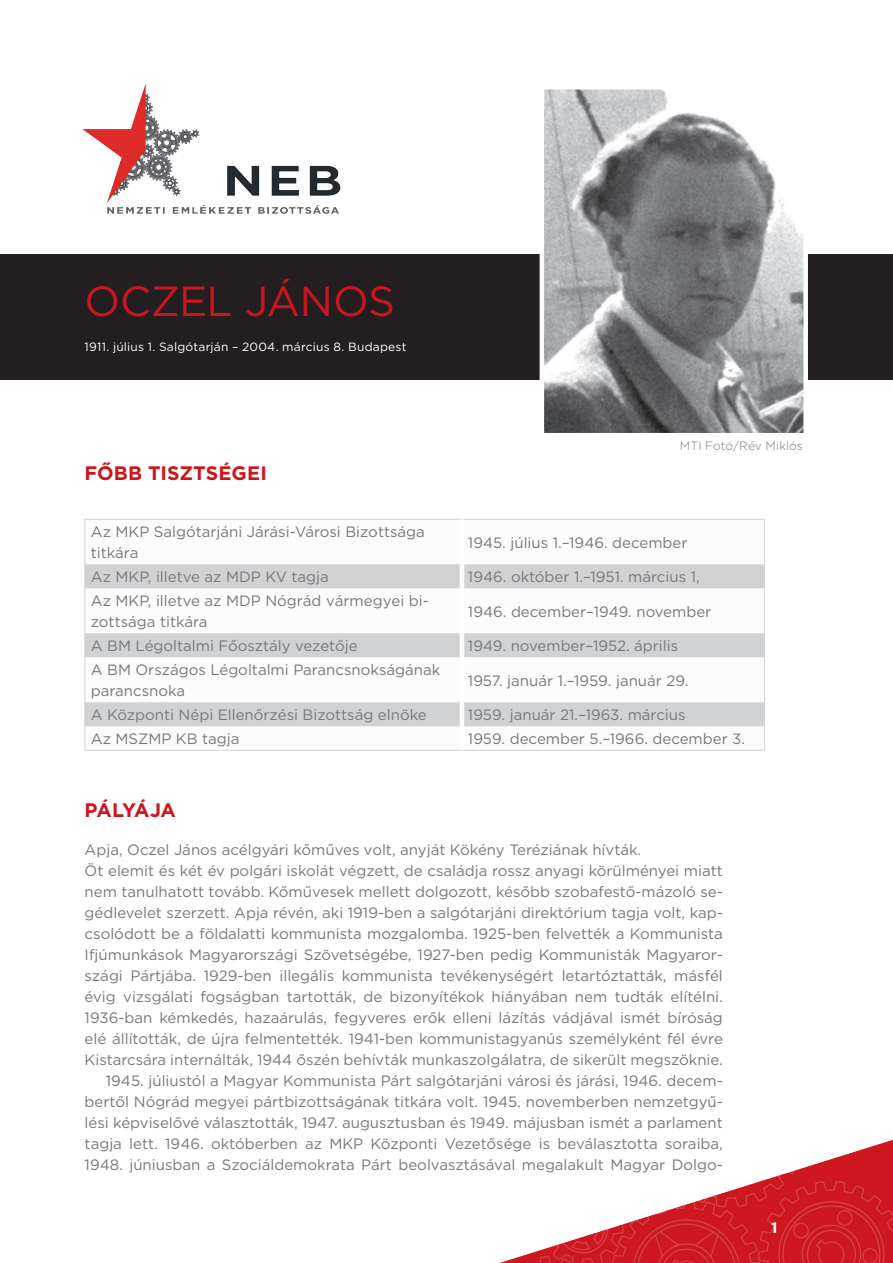
<style>
.page{position:relative;width:893px;height:1263px;background:#fff}
.page>*{position:absolute;margin:0;border:0;box-sizing:border-box;transform-origin:0 0}
.t1{font:42px "Gotham";letter-spacing:-.005em;color:#cd151d}
.t2{font:700 19.5px "Gotham";color:#cd151d}
.t3{font:700 19.5px "Gotham";letter-spacing:-.04em;color:#cd151d}
.t4{font:15px/21px "Gotham";color:#76787b}
.t5{font:700 15px "Gotham";color:#fff}
.t6{font:12px "Gotham";letter-spacing:.015em;color:#fff}
.t7{font:300 12px "Gotham Rounded";letter-spacing:.005em;color:#76787b}
</style>
<div class="page">
<img style="left:500px;top:1140px;width:393px;height:123px">
<div style="left:0;top:254px;width:893px;height:125px;background:#231f20"></div>
<img style="left:82px;top:83px;width:259px;height:131px">
<svg style="left:86px;top:726px;width:678px;height:24px"></svg>
<svg style="left:86px;top:564px;width:678px;height:162px"></svg>
<hr style="left:85px;top:519px;width:377px;height:1px;background:#d1d2d4">
<hr style="left:85px;top:519px;width:1px;height:45px;background:#d1d2d4">
<hr style="left:462px;top:519px;width:303px;height:1px;background:#d1d2d4">
<hr style="left:764px;top:519px;width:1px;height:45px;background:#d1d2d4">
<svg style="left:85px;top:564px;width:1px;height:24px"></svg>
<svg style="left:764px;top:564px;width:1px;height:24px"></svg>
<hr style="left:85px;top:588px;width:1px;height:45px;background:#d1d2d4">
<hr style="left:764px;top:588px;width:1px;height:45px;background:#d1d2d4">
<svg style="left:85px;top:633px;width:1px;height:24px"></svg>
<svg style="left:764px;top:633px;width:1px;height:24px"></svg>
<hr style="left:85px;top:657px;width:1px;height:45px;background:#d1d2d4">
<hr style="left:764px;top:657px;width:1px;height:45px;background:#d1d2d4">
<svg style="left:85px;top:702px;width:1px;height:48px"></svg>
<svg style="left:764px;top:702px;width:1px;height:48px"></svg>
<hr style="left:85px;top:750px;width:377px;height:1px;background:#d1d2d4">
<hr style="left:462px;top:750px;width:303px;height:1px;background:#d1d2d4">
<hr style="left:460px;top:519px;width:4px;height:45px;background:#fff">
<hr style="left:460px;top:564px;width:4px;height:24px;background:#fff">
<hr style="left:460px;top:588px;width:4px;height:45px;background:#fff">
<hr style="left:460px;top:633px;width:4px;height:24px;background:#fff">
<hr style="left:460px;top:657px;width:4px;height:45px;background:#fff">
<hr style="left:460px;top:702px;width:4px;height:24px;background:#fff">
<hr style="left:460px;top:726px;width:4px;height:24px;background:#fff">
<img style="left:545px;top:90px;width:258px;height:342px">
<div style="left:540px;top:85px;width:268px;height:352px;border:4px solid #fff"></div>
<h1 class="t1" style="left:85px;top:274px;width:312px">Oczel János</h1>
<p class="t6" style="left:85px;top:339px;width:323px">1911. július 1. Salgótarján – 2004. március 8. Budapest</p>
<h2 class="t2" style="left:85px;top:460px;width:184px">FŐBB TISZTSÉGEI</h2>
<p class="t7" style="left:680px;top:438px;width:125px">MTI Fotó/Rév Miklós</p>
<p class="t4" style="left:91px;top:521px;width:336px">Az MKP Salgótarjáni Járási-Városi Bizottsága titkára</p>
<p class="t4" style="left:468px;top:532px;width:221px">1945. július 1.–1946. december</p>
<p class="t4" style="left:91px;top:566px;width:239px">Az MKP, illetve az MDP KV tagja</p>
<p class="t4" style="left:468px;top:566px;width:233px">1946. október 1.–1951. március 1,</p>
<p class="t4" style="left:91px;top:590px;width:340px">Az MKP, illetve az MDP Nógrád vármegyei bi&shy;zottsága titkára</p>
<p class="t4" style="left:468px;top:601px;width:245px">1946. december–1949. november</p>
<p class="t4" style="left:91px;top:635px;width:268px">A BM Légoltalmi Főosztály vezetője</p>
<p class="t4" style="left:468px;top:635px;width:212px">1949. november–1952. április</p>
<p class="t4" style="left:91px;top:659px;width:351px">A BM Országos Légoltalmi Parancsnokságának parancsnoka</p>
<p class="t4" style="left:468px;top:670px;width:222px">1957. január 1.–1959. január 29.</p>
<p class="t4" style="left:91px;top:704px;width:337px">A Központi Népi Ellenőrzési Bizottság elnöke</p>
<p class="t4" style="left:468px;top:704px;width:219px">1959. január 21.–1963. március</p>
<p class="t4" style="left:91px;top:728px;width:150px">Az MSZMP KB tagja</p>
<p class="t4" style="left:468px;top:728px;width:279px">1959. december 5.–1966. december 3.</p>
<h2 class="t3" style="left:85px;top:797px;width:93px">PÁLYÁJA</h2>
<p class="t4" style="left:85px;top:838px;width:558px">Apja, Oczel János acélgyári kőműves volt, anyját Kökény Teréziának hívták.</p>
<p class="t4" style="left:85px;top:859px;width:640px">Öt elemit és két év polgári iskolát végzett, de családja rossz anyagi körülményei miatt</p>
<p class="t4" style="left:85px;top:880px;width:640px">nem tanulhatott tovább. Kőművesek mellett dolgozott, később szobafestő-mázoló se-</p>
<p class="t4" style="left:85px;top:901px;width:640px">gédlevelet szerzett. Apja révén, aki 1919-ben a salgótarjáni direktórium tagja volt, kap-</p>
<p class="t4" style="left:85px;top:922px;width:640px">csolódott be a földalatti kommunista mozgalomba. 1925-ben felvették a Kommunista</p>
<p class="t4" style="left:85px;top:943px;width:640px">Ifjúmunkások Magyarországi Szövetségébe, 1927-ben pedig Kommunisták Magyaror-</p>
<p class="t4" style="left:85px;top:964px;width:640px">szági Pártjába. 1929-ben illegális kommunista tevékenységért letartóztatták, másfél</p>
<p class="t4" style="left:85px;top:985px;width:640px">évig vizsgálati fogságban tartották, de bizonyítékok hiányában nem tudták elítélni.</p>
<p class="t4" style="left:85px;top:1006px;width:640px">1936-ban kémkedés, hazaárulás, fegyveres erők elleni lázítás vádjával ismét bíróság</p>
<p class="t4" style="left:85px;top:1027px;width:640px">elé állították, de újra felmentették. 1941-ben kommunistagyanús személyként fél évre</p>
<p class="t4" style="left:85px;top:1048px;width:640px">Kistarcsára internálták, 1944 őszén behívták munkaszolgálatra, de sikerült megszöknie.</p>
<p class="t4" style="left:106px;top:1069px;width:618px">1945. júliustól a Magyar Kommunista Párt salgótarjáni városi és járási, 1946. decem-</p>
<p class="t4" style="left:85px;top:1090px;width:640px">bertől Nógrád megyei pártbizottságának titkára volt. 1945. novemberben nemzetgyű-</p>
<p class="t4" style="left:85px;top:1111px;width:640px">lési képviselővé választották, 1947. augusztusban és 1949. májusban ismét a parlament</p>
<p class="t4" style="left:85px;top:1132px;width:640px">tagja lett. 1946. októberben az MKP Központi Vezetősége is beválasztotta soraiba,</p>
<p class="t4" style="left:85px;top:1153px;width:640px">1948. júniusban a Szociáldemokrata Párt beolvasztásával megalakult Magyar Dolgo-</p>
<p class="t5" style="left:771px;top:1218px;width:8px">1</p>
</div>
